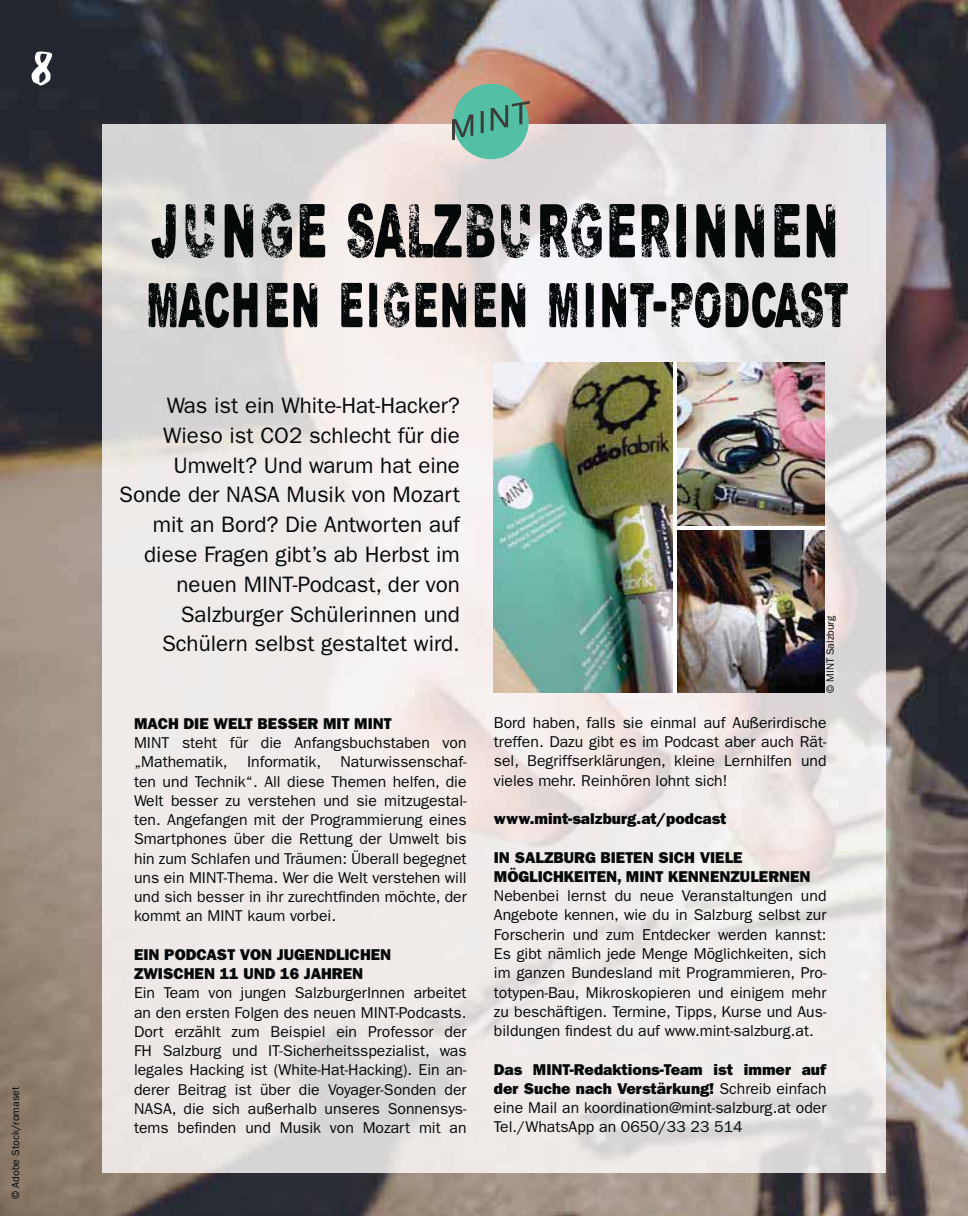
<style>
.page{position:relative;width:968px;height:1216px;background:#fff}
.page>*{position:absolute;margin:0;border:0;box-sizing:border-box;transform-origin:0 0}
.t1{font:92.75px "BO Ring";letter-spacing:-.05em;color:#040809}
.t2{font:77px "BO Ring";letter-spacing:-.05em;color:#040809}
.t3{font:70px "Debby";color:#fff}
.t4{font:22.4px/29.8px "ITC Franklin Gothic Std";color:#040809;text-align:right}
.t5{font:15.75px/19.2px "ITC Franklin Gothic Std";color:#040809;text-align:justify}
.t6{font:15.75px/19.2px "ITC Franklin Gothic Std Hvy";color:#040809}
.t7{font:10.5px "ITC Franklin Gothic Std";color:#040809}
.s1{font-family:"ITC Franklin Gothic Std"}
</style>
<div class="page">
<img style="left:0;top:0;width:967px;height:1215px">
<img style="left:31px;top:52px;width:21px;height:33px">
<img style="left:103px;top:124px;width:782px;height:1048px">
<img style="left:494px;top:362px;width:330px;height:331px">
<hr style="left:673px;top:362px;width:3px;height:331px;background:#fff">
<hr style="left:674px;top:526px;width:152px;height:3px;background:#fff">
<div style="left:453px;top:84px;width:75px;height:75px;background:#53c0a5;border-radius:50%"></div>
<svg style="left:452px;top:101px;width:77px;height:39px"></svg>
<h3 class="t3" style="left:32px;top:17px;width:23px">8</h3>
<p class="t7" style="left:12px;top:1198px;width:113px;rotate:-90deg">© Adobe Stock/romaset</p>
<h1 class="t1" style="left:149px;top:171px;width:695px">JUNGE SALZBURGERINNEN</h1>
<h2 class="t2" style="left:143px;top:255px;width:708px">MACHEN EIGENEN MINT-PODCAST</h2>
<p class="t4" style="left:119px;top:393px;width:342px">Was ist ein White-Hat-Hacker?<br>Wieso ist CO2 schlecht für die<br>Umwelt? Und warum hat eine<br>Sonde der NASA Musik von Mozart mit an Bord? Die Antworten auf diese Fragen gibt’s ab Herbst im neuen MINT-Podcast, der von<br>Salzburger Schülerinnen und<br>Schülern selbst gestaltet wird.</p>
<p class="t6" style="left:134px;top:715px;width:259px">MACH DIE WELT BESSER MIT MINT</p>
<p class="t5" style="left:134px;top:734px;width:334px">MINT steht für die Anfangsbuchstaben von „Mathematik, Informatik, Naturwissenschaf&shy;ten und Technik“. All diese Themen helfen, die Welt besser zu verstehen und sie mitzugestal&shy;ten. Angefangen mit der Programmierung eines Smartphones über die Rettung der Umwelt bis hin zum Schlafen und Träumen: Überall begegnet uns ein MINT-Thema. Wer die Welt verstehen will und sich besser in ihr zurechtfinden möchte, der kommt an MINT kaum vorbei.</p>
<p class="t6" style="left:134px;top:946px;width:259px">EIN PODCAST VON JUGENDLICHEN<br>ZWISCHEN 11 UND 16 JAHREN</p>
<p class="t5" style="left:134px;top:985px;width:334px">Ein Team von jungen SalzburgerInnen arbeitet an den ersten Folgen des neuen MINT-Podcasts.<br>Dort erzählt zum Beispiel ein Professor der FH Salzburg und IT-Sicherheitsspezialist, was legales Hacking ist (White-Hat-Hacking). Ein an&shy;derer Beitrag ist über die Voyager-Sonden der NASA, die sich außerhalb unseres Sonnensys&shy;tems befinden und Musik von Mozart mit an</p>
<p class="t7" style="left:826px;top:693px;width:78px;rotate:-90deg">© MINT Salzburg</p>
<p class="t5" style="left:494px;top:714px;width:334px">Bord haben, falls sie einmal auf Außerirdische treffen. Dazu gibt es im Podcast aber auch Rät&shy;sel, Begriffserklärungen, kleine Lernhilfen und vieles mehr. Reinhören lohnt sich!</p>
<p class="t6" style="left:494px;top:810px;width:234px">www.mint-salzburg.at/podcast</p>
<p class="t6" style="left:494px;top:849px;width:318px">IN SALZBURG BIETEN SICH VIELE<br>MÖGLICHKEITEN, MINT KENNENZULERNEN</p>
<p class="t5" style="left:494px;top:887px;width:334px">Nebenbei lernst du neue Veranstaltungen und Angebote kennen, wie du in Salzburg selbst zur Forscherin und zum Entdecker werden kannst:<br>Es gibt nämlich jede Menge Möglichkeiten, sich im ganzen Bundesland mit Programmieren, Pro&shy;totypen-Bau, Mikroskopieren und einigem mehr zu beschäftigen. Termine, Tipps, Kurse und Aus&shy;bildungen findest du auf www.mint-salzburg.at.</p>
<p class="t6" style="left:494px;top:1061px;width:334px">Das MINT-Redaktions-Team ist immer auf der Suche nach Verstärkung! <span class="s1">Schreib einfach</span></p>
<p class="t5" style="left:494px;top:1099px;width:334px">eine Mail an koordination@mint-salzburg.at oder<br>Tel./WhatsApp an 0650/33 23 514</p>
</div>
